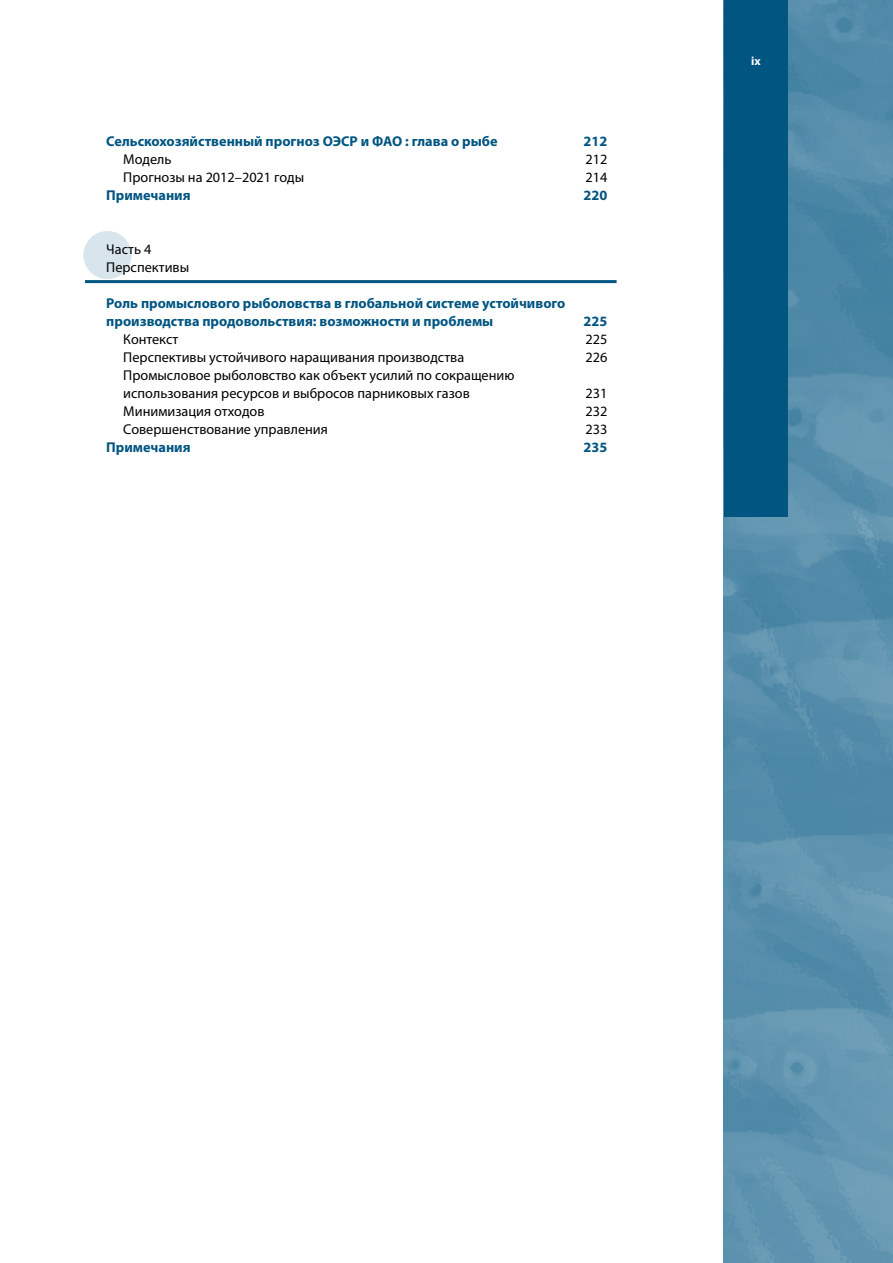
<style>
.page{position:relative;width:893px;height:1263px;background:#fff}
.page>*{position:absolute;margin:0;border:0;box-sizing:border-box;transform-origin:0 0}
.t1{font:14.25px/18px "Myriad Pro";color:#000}
.t2{font:700 14.25px/18px "Myriad Pro";color:#005581}
.t3{font:700 12px "Myriad Pro";color:#fff}
</style>
<div class="page">
<img style="left:724px;top:0;width:169px;height:1263px">
<div style="left:724px;top:0;width:64px;height:516px;background:#005581"></div>
<div style="left:83px;top:231px;width:49px;height:48px;background:#d9e5ec;border-radius:50%"></div>
<hr style="left:85px;top:280px;width:532px;height:3px;background:#005581">
<p class="t2" style="left:106px;top:131px;width:393px">Сельскохозяйственный прогноз ОЭСР и ФАО : глава о рыбе</p>
<p class="t2" style="left:584px;top:131px;width:25px">212</p>
<p class="t1" style="left:123px;top:150px;width:50px">Модель</p>
<p class="t1" style="left:585px;top:150px;width:23px">212</p>
<p class="t1" style="left:123px;top:168px;width:182px">Прогнозы на 2012–2021 годы</p>
<p class="t1" style="left:585px;top:168px;width:23px">214</p>
<p class="t2" style="left:106px;top:185px;width:86px">Примечания</p>
<p class="t2" style="left:584px;top:185px;width:25px">220</p>
<p class="t1" style="left:106px;top:240px;width:84px">Часть 4<br>Перспективы</p>
<p class="t2" style="left:106px;top:293px;width:461px">Роль промыслового рыболовства в глобальной системе устойчивого производства продовольствия: возможности и проблемы</p>
<p class="t2" style="left:584px;top:311px;width:25px">225</p>
<p class="t1" style="left:123px;top:330px;width:57px">Контекст</p>
<p class="t1" style="left:585px;top:330px;width:23px">225</p>
<p class="t1" style="left:123px;top:348px;width:342px">Перспективы устойчивого наращивания производства</p>
<p class="t1" style="left:585px;top:348px;width:23px">226</p>
<p class="t1" style="left:123px;top:366px;width:393px">Промысловое рыболовство как объект усилий по сокращению использования ресурсов и выбросов парниковых газов</p>
<p class="t1" style="left:585px;top:384px;width:23px">231</p>
<p class="t1" style="left:123px;top:402px;width:143px">Минимизация отходов</p>
<p class="t1" style="left:585px;top:402px;width:23px">232</p>
<p class="t1" style="left:123px;top:420px;width:206px">Совершенствование управления</p>
<p class="t1" style="left:585px;top:420px;width:23px">233</p>
<p class="t2" style="left:106px;top:437px;width:86px">Примечания</p>
<p class="t2" style="left:584px;top:437px;width:25px">235</p>
<p class="t3" style="left:751px;top:53px;width:11px">ix</p>
</div>
